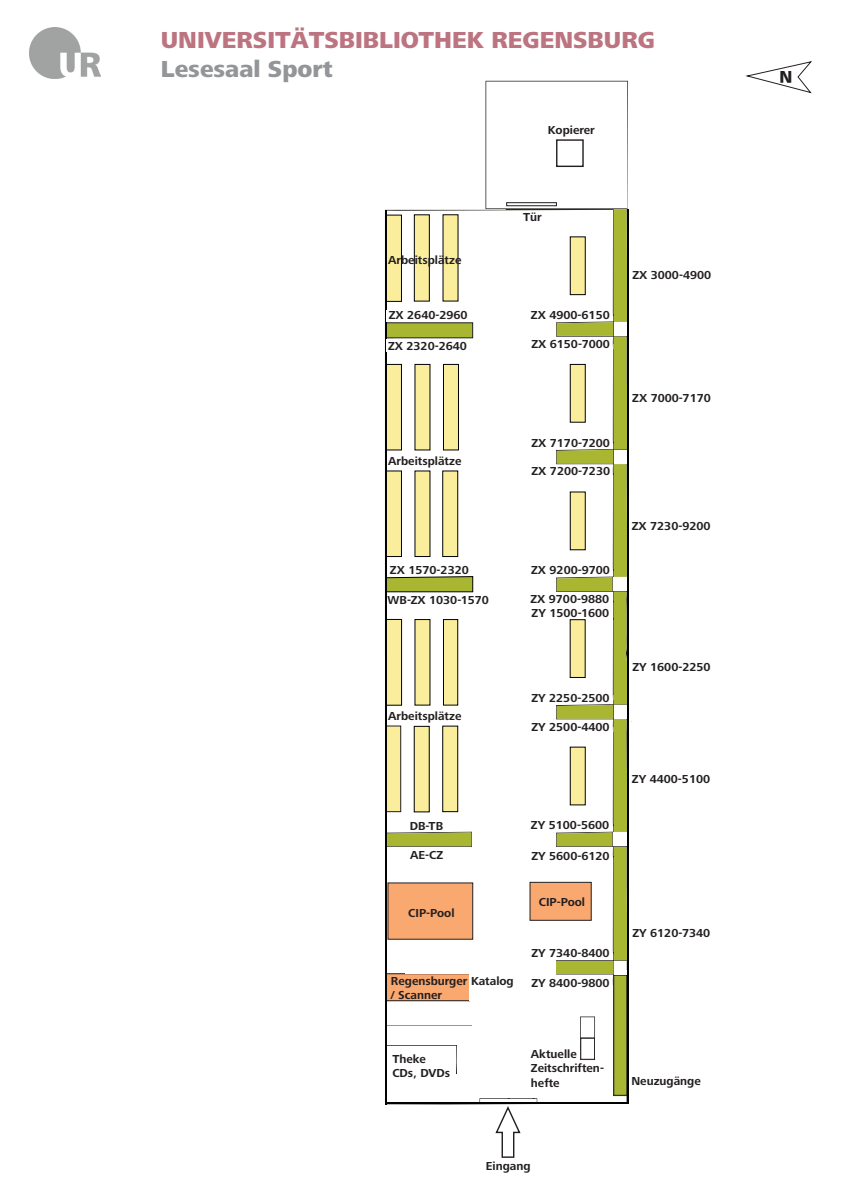
<style>
.page{position:relative;width:842px;height:1191px;background:#fff}
.page>*{position:absolute;margin:0;border:0;box-sizing:border-box;transform-origin:0 0}
.t1{font:800 24px "Frutiger Next LTW1 G";color:#bc7481}
.t2{font:800 24px "Frutiger Next LTW1 G";color:#939598}
.t3{font:16.9px "Humanist 777 BT Black B";color:#231f20}
.t4{font:700 12px/14.2px "Frutiger Next LTW1 G";color:#231f20}
</style>
<div class="page">
<svg style="left:385px;top:81px;width:244px;height:1023px"></svg>
<div style="left:387px;top:1026px;width:69px;height:19px;background:#fff"></div>
<div style="left:386px;top:215px;width:16px;height:87px;background:#faee9d;border:1px solid #010202"></div>
<div style="left:414px;top:214px;width:16px;height:87px;background:#faee9d;border:1px solid #010202"></div>
<div style="left:443px;top:214px;width:15px;height:87px;background:#faee9d"></div>
<div style="left:415px;top:364px;width:15px;height:86px;background:#faee9d"></div>
<div style="left:415px;top:471px;width:15px;height:86px;background:#faee9d"></div>
<div style="left:386px;top:364px;width:16px;height:86px;background:#faee9d;border:1px solid #010202"></div>
<div style="left:386px;top:471px;width:16px;height:86px;background:#faee9d;border:1px solid #010202"></div>
<div style="left:443px;top:364px;width:16px;height:86px;background:#faee9d;border:1px solid #010202"></div>
<div style="left:442px;top:726px;width:16px;height:86px;background:#faee9d;border:1px solid #010202"></div>
<div style="left:414px;top:726px;width:15px;height:86px;background:#faee9d"></div>
<div style="left:442px;top:471px;width:16px;height:86px;background:#faee9d;border:1px solid #010202"></div>
<div style="left:415px;top:619px;width:15px;height:86px;background:#faee9d"></div>
<svg style="left:386px;top:576px;width:87px;height:16px"></svg>
<div style="left:443px;top:619px;width:15px;height:86px;background:#faee9d;border:1px solid #010202"></div>
<div style="left:386px;top:619px;width:16px;height:86px;background:#faee9d;border:1px solid #010202"></div>
<div style="left:457px;top:1026px;width:14px;height:47px;background:#fff"></div>
<div style="left:557px;top:141px;width:25px;height:25px;background:#fff"></div>
<svg style="left:580px;top:1016px;width:20px;height:44px"></svg>
<svg style="left:434px;top:1075px;width:6px;height:9px"></svg>
<svg style="left:403px;top:1075px;width:6px;height:9px"></svg>
<svg style="left:387px;top:819px;width:84px;height:27px"></svg>
<svg style="left:386px;top:722px;width:19px;height:93px"></svg>
<div style="left:386px;top:725px;width:15px;height:87px;background:#faee9d;border:1px solid #231f20"></div>
<div style="left:386px;top:594px;width:16px;height:16px;background:#fff"></div>
<div style="left:388px;top:882px;width:85px;height:57px;background:#f9a86f"></div>
<div style="left:386px;top:973px;width:84px;height:28px;background:#f9a86f;border:1px solid #231f20"></div>
<div style="left:405px;top:960px;width:72px;height:13px;background:#fff"></div>
<div style="left:470px;top:956px;width:10px;height:44px;background:#fff"></div>
<div style="left:530px;top:882px;width:61px;height:38px;background:#f9a86f;border:1px solid #231f20"></div>
<div style="left:613px;top:975px;width:14px;height:120px;background:#a9b632;border:1px solid #231f20"></div>
<div style="left:444px;top:1074px;width:38px;height:16px;background:#fff"></div>
<div style="left:497px;top:1081px;width:45px;height:17px;background:#fff"></div>
<div style="left:580px;top:1038px;width:15px;height:21px;background:#fff;border:1px solid #231f20"></div>
<div style="left:604px;top:1038px;width:9px;height:17px;background:#fff"></div>
<div style="left:595px;top:1038px;width:7px;height:21px;background:#fff"></div>
<hr style="left:609px;top:1069px;width:4px;height:13px;background:#fff">
<div style="left:628px;top:1066px;width:7px;height:15px;background:#fff"></div>
<div style="left:627px;top:975px;width:11px;height:17px;background:#fff"></div>
<div style="left:614px;top:970px;width:12px;height:5px;background:#fff"></div>
<svg style="left:557px;top:209px;width:75px;height:765px"></svg>
<div style="left:628px;top:306px;width:10px;height:17px;background:#fff"></div>
<div style="left:627px;top:250px;width:13px;height:18px;background:#fff"></div>
<hr style="left:627px;top:209px;width:1px;height:894px;background:#010202">
<hr style="left:385px;top:210px;width:1px;height:894px;background:#010202">
<div style="left:386px;top:339px;width:9px;height:12px;background:#fff"></div>
<div style="left:386px;top:310px;width:10px;height:12px;background:#fff"></div>
<div style="left:556px;top:139px;width:28px;height:28px;border:1px solid #231f20"></div>
<hr style="left:385px;top:1102px;width:243px;height:2px;background:#010202">
<div style="left:506px;top:202px;width:51px;height:4px;border:1px solid #231f20"></div>
<svg style="left:480px;top:1099px;width:56px;height:59px"></svg>
<svg style="left:747px;top:61px;width:65px;height:32px"></svg>
<img style="left:29px;top:27px;width:71px;height:51px">
<h1 class="t1" style="left:161px;top:31px;width:496px">UNIVERSITÄTSBIBLIOTHEK REGENSBURG</h1>
<h1 class="t2" style="left:161px;top:60px;width:173px">Lesesaal Sport</h1>
<p class="t4" style="left:548px;top:124px;width:48px">Kopierer</p>
<p class="t4" style="left:388px;top:254px;width:75px">Arbeitsplätze</p>
<p class="t4" style="left:389px;top:309px;width:80px">ZX 2640-2960</p>
<p class="t4" style="left:388px;top:340px;width:80px">ZX 2320-2640</p>
<p class="t4" style="left:388px;top:455px;width:75px">Arbeitsplätze</p>
<p class="t4" style="left:523px;top:211px;width:20px">Tür</p>
<p class="t4" style="left:531px;top:309px;width:80px">ZX 4900-6150</p>
<p class="t4" style="left:531px;top:338px;width:80px">ZX 6150-7000</p>
<p class="t4" style="left:531px;top:437px;width:80px">ZX 7170-7200</p>
<p class="t4" style="left:531px;top:466px;width:80px">ZX 7200-7230</p>
<p class="t4" style="left:390px;top:564px;width:80px">ZX 1570-2320</p>
<p class="t4" style="left:388px;top:594px;width:103px">WB-ZX 1030-1570</p>
<p class="t4" style="left:388px;top:710px;width:75px">Arbeitsplätze</p>
<p class="t4" style="left:531px;top:564px;width:80px">ZX 9200-9700</p>
<p class="t4" style="left:530px;top:593px;width:80px">ZX 9700-9880<br>ZY 1500-1600</p>
<p class="t4" style="left:531px;top:692px;width:80px">ZY 2250-2500</p>
<p class="t4" style="left:531px;top:721px;width:80px">ZY 2500-4400</p>
<p class="t4" style="left:410px;top:819px;width:35px">DB-TB</p>
<p class="t4" style="left:410px;top:849px;width:35px">AE-CZ</p>
<p class="t4" style="left:408px;top:907px;width:48px">CIP-Pool</p>
<p class="t4" style="left:391px;top:974px;width:124px">Regensburger Katalog / Scanner</p>
<p class="t4" style="left:531px;top:819px;width:80px">ZY 5100-5600</p>
<p class="t4" style="left:531px;top:849px;width:80px">ZY 5600-6120</p>
<p class="t4" style="left:539px;top:896px;width:48px">CIP-Pool</p>
<p class="t4" style="left:531px;top:947px;width:80px">ZY 7340-8400</p>
<p class="t4" style="left:531px;top:977px;width:80px">ZY 8400-9800</p>
<p class="t4" style="left:392px;top:1053px;width:59px">Theke<br>CDs, DVDs</p>
<p class="t4" style="left:531px;top:1048px;width:75px">Aktuelle<br>Zeitschriften&shy;hefte</p>
<p class="t4" style="left:632px;top:269px;width:80px">ZX 3000-4900</p>
<p class="t4" style="left:632px;top:392px;width:80px">ZX 7000-7170</p>
<p class="t4" style="left:632px;top:520px;width:80px">ZX 7230-9200</p>
<p class="t4" style="left:632px;top:661px;width:80px">ZY 1600-2250</p>
<p class="t4" style="left:632px;top:773px;width:80px">ZY 4400-5100</p>
<p class="t4" style="left:632px;top:927px;width:79px">ZY 6120-7340</p>
<p class="t4" style="left:631px;top:1075px;width:71px">Neuzugänge</p>
<p class="t4" style="left:486px;top:1160px;width:46px">Eingang</p>
<h2 class="t3" style="left:792px;top:84px;width:15px;rotate:-180deg">N</h2>
</div>
